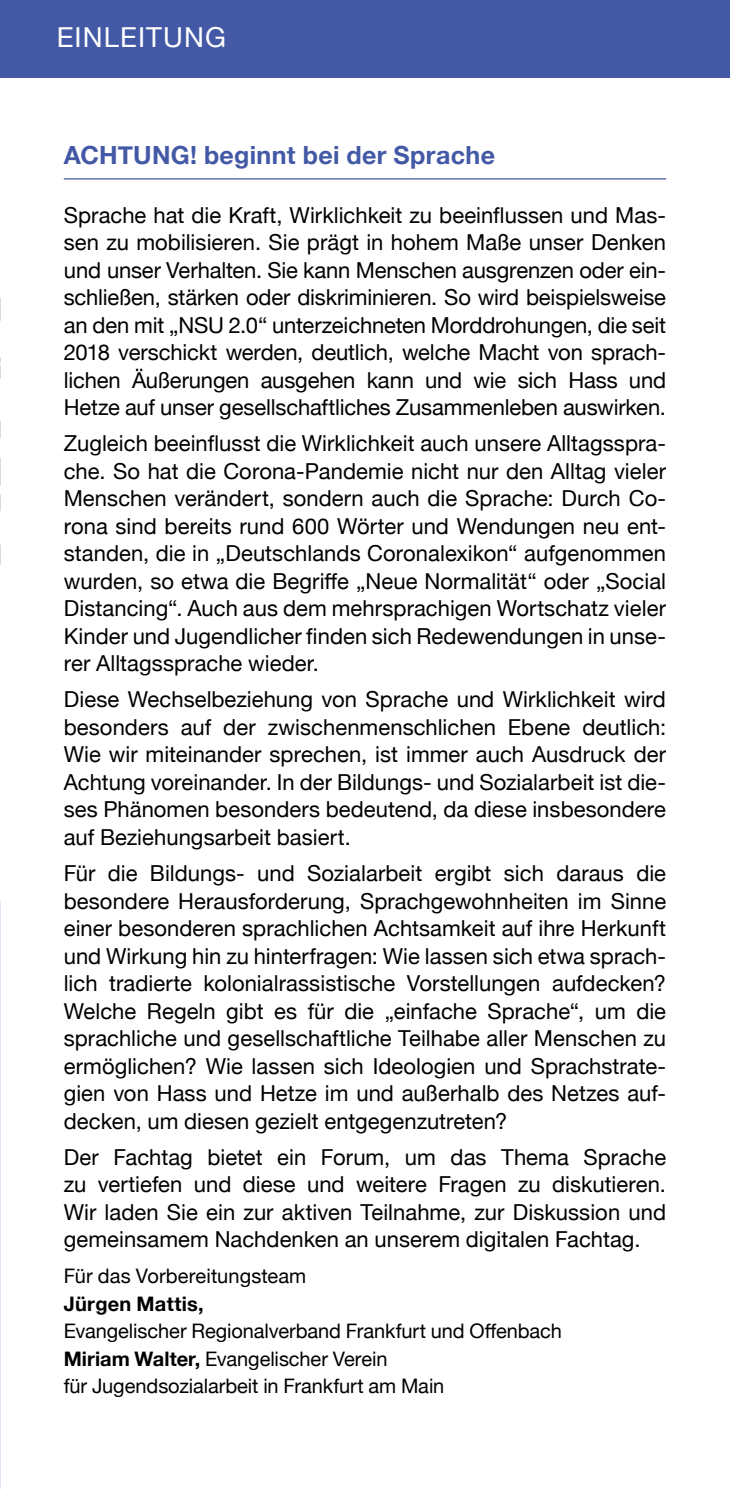
<style>
.page{position:relative;width:730px;height:1489px;background:#fff}
.page>*{position:absolute;margin:0;border:0;box-sizing:border-box;transform-origin:0 0}
.t1{font:27.5px "Helvetica Neue";letter-spacing:.04em;color:#fff}
.t2{font:700 25px "Helvetica Neue";letter-spacing:.015em;color:#4359a5}
.t3{font:22px/27.5px "Helvetica Neue";color:#000;text-align:justify}
.t4{font:20px/27.5px "Helvetica Neue";letter-spacing:-.005em;color:#000}
.t5{font:700 20px "Helvetica Neue";letter-spacing:.015em;color:#000}
.s1{font-weight:700}
</style>
<div class="page">
<hr style="left:0;top:0;width:1px;height:1488px;background:#e3e4f4">
<hr style="left:0;top:0;width:1px;height:900px;background:#fff">
<svg style="left:0;top:298px;width:1px;height:267px"></svg>
<div style="left:0;top:0;width:730px;height:78px;background:#4359a5"></div>
<hr style="left:64px;top:178px;width:602px;height:1px;background:#4359a5">
<p class="t1" style="left:57px;top:18px;width:171px">EINLEITUNG</p>
<p class="t2" style="left:64px;top:135px;width:433px">ACHTUNG! beginnt bei der Sprache</p>
<p class="t3" style="left:64px;top:202px;width:604px">Sprache hat die Kraft, Wirklichkeit zu beeinflussen und Mas&shy;sen zu mobilisieren. Sie prägt in hohem Maße unser Denken und unser Verhalten. Sie kann Menschen ausgrenzen oder ein&shy;schließen, stärken oder diskriminieren. So wird beispielsweise an den mit „NSU 2.0“ unterzeichneten Morddrohungen, die seit 2018 verschickt werden, deutlich, welche Macht von sprach&shy;lichen Äußerungen ausgehen kann und wie sich Hass und Hetze auf unser gesellschaftliches Zusammenleben auswirken.</p>
<p class="t3" style="left:64px;top:431px;width:604px">Zugleich beeinflusst die Wirklichkeit auch unsere Alltagsspra&shy;che. So hat die Corona-Pandemie nicht nur den Alltag vieler Menschen verändert, sondern auch die Sprache: Durch Co&shy;rona sind bereits rund 600 Wörter und Wendungen neu ent&shy;standen, die in „Deutschlands Coronalexikon“ aufgenommen wurden, so etwa die Begriffe „Neue Normalität“ oder „Social Distancing“. Auch aus dem mehrsprachigen Wortschatz vieler Kinder und Jugendlicher finden sich Redewendungen in unse&shy;rer Alltagssprache wieder.</p>
<p class="t3" style="left:64px;top:687px;width:604px">Diese Wechselbeziehung von Sprache und Wirklichkeit wird besonders auf der zwischenmenschlichen Ebene deutlich:<br>Wie wir miteinander sprechen, ist immer auch Ausdruck der Achtung voreinander. In der Bildungs- und Sozialarbeit ist die&shy;ses Phänomen besonders bedeutend, da diese insbesondere auf Beziehungsarbeit basiert.</p>
<p class="t3" style="left:64px;top:860px;width:604px">Für die Bildungs- und Sozialarbeit ergibt sich daraus die besondere Herausforderung, Sprachgewohnheiten im Sinne einer besonderen sprachlichen Achtsamkeit auf ihre Herkunft und Wirkung hin zu hinterfragen: Wie lassen sich etwa sprach&shy;lich tradierte kolonialrassistische Vorstellungen aufdecken?<br>Welche Regeln gibt es für die „einfache Sprache“, um die sprachliche und gesellschaftliche Teilhabe aller Menschen zu ermöglichen? Wie lassen sich Ideologien und Sprachstrate&shy;gien von Hass und Hetze im und außerhalb des Netzes auf&shy;decken, um diesen gezielt entgegenzutreten?</p>
<p class="t3" style="left:64px;top:1144px;width:604px">Der Fachtag bietet ein Forum, um das Thema Sprache zu vertiefen und diese und weitere Fragen zu diskutieren.<br>Wir laden Sie ein zur aktiven Teilnahme, zur Diskussion und gemeinsamem Nachdenken an unserem digitalen Fachtag.</p>
<p class="t4" style="left:64px;top:1263px;width:244px">Für das Vorbereitungsteam</p>
<p class="t5" style="left:64px;top:1287px;width:141px">Jürgen Mattis,</p>
<p class="t4" style="left:64px;top:1318px;width:500px">Evangelischer Regionalverband Frankfurt und Offenbach<br><span class="s1">Miriam Walter,</span> Evangelischer Verein<br>für Jugendsozialarbeit in Frankfurt am Main</p>
</div>
